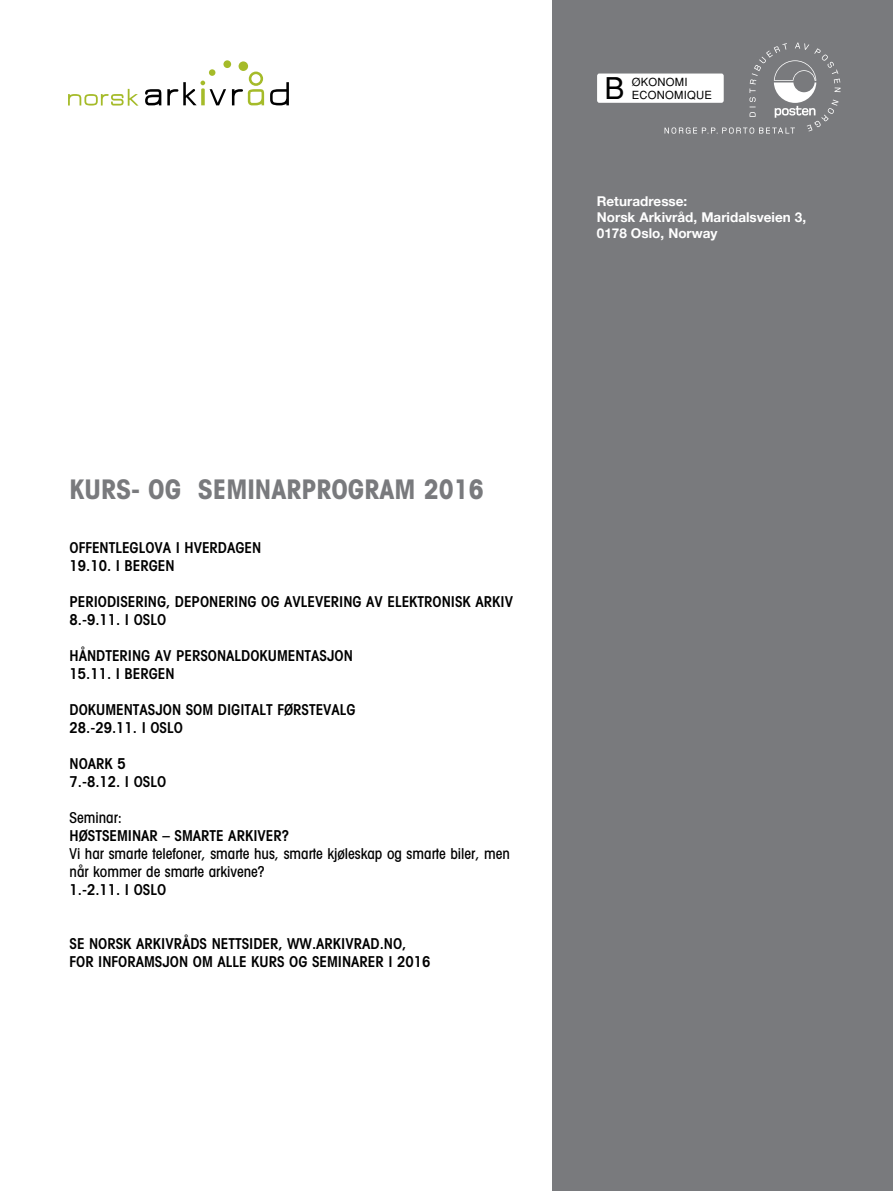
<style>
.page{position:relative;width:893px;height:1191px;background:#fff}
.page>*{position:absolute;margin:0;border:0;box-sizing:border-box;transform-origin:0 0}
.t1{font:30px "Helvetica";color:#000}
.t2{font:700 condensed 27px "Avant Garde";color:#797a7d}
.t3{font:600 condensed 15px/18px "Avant Garde";color:#000}
.t4{font:500 condensed 15px/18px "Avant Garde";color:#000}
.t5{font:700 13.5px/16.2px "Helvetica Neue";color:#fff}
.t6{font:11.25px/13.5px "Helvetica";letter-spacing:.02em;color:#000}
</style>
<div class="page">
<div style="left:553px;top:0;width:340px;height:1191px;background:#797a7d"></div>
<div style="left:597px;top:74px;width:127px;height:29px;background:#fff;border-radius:2px"></div>
<svg style="left:664px;top:43px;width:177px;height:91px"></svg>
<svg style="left:145px;top:89px;width:16px;height:16px"></svg>
<svg style="left:270px;top:82px;width:19px;height:23px"></svg>
<div style="left:209px;top:69px;width:6px;height:7px;background:#a5bb29;border-radius:50%"></div>
<div style="left:223px;top:60px;width:8px;height:8px;background:#a5bb29;border-radius:50%"></div>
<div style="left:239px;top:61px;width:9px;height:10px;background:#a5bb29;border-radius:50%"></div>
<svg style="left:167px;top:81px;width:59px;height:24px"></svg>
<svg style="left:232px;top:72px;width:32px;height:33px"></svg>
<svg style="left:68px;top:89px;width:71px;height:17px"></svg>
<h1 class="t1" style="left:604px;top:71px;width:22px">B</h1>
<p class="t6" style="left:632px;top:75px;width:82px">ØKONOMI<br>ECONOMIQUE</p>
<p class="t5" style="left:597px;top:193px;width:211px">Returadresse:<br>Norsk Arkivråd, Maridalsveien 3,<br>0178 Oslo, Norway</p>
<h2 class="t2" style="left:70px;top:472px;width:416px">KURS- OG SEMINARPROGRAM 2016</h2>
<p class="t3" style="left:70px;top:538px;width:193px">OFFENTLEGLOVA I HVERDAGEN<br>19.10. I BERGEN</p>
<p class="t3" style="left:70px;top:592px;width:445px">PERIODISERING, DEPONERING OG AVLEVERING AV ELEKTRONISK ARKIV<br>8.-9.11. I OSLO</p>
<p class="t3" style="left:70px;top:646px;width:285px">HÅNDTERING AV PERSONALDOKUMENTASJON<br>15.11. I BERGEN</p>
<p class="t3" style="left:70px;top:700px;width:288px">DOKUMENTASJON SOM DIGITALT FØRSTEVALG<br>28.-29.11. I OSLO</p>
<p class="t3" style="left:70px;top:754px;width:98px">NOARK 5<br>7.-8.12. I OSLO</p>
<p class="t4" style="left:70px;top:808px;width:54px">Seminar:</p>
<p class="t3" style="left:70px;top:826px;width:221px">HØSTSEMINAR – SMARTE ARKIVER?</p>
<p class="t4" style="left:70px;top:844px;width:442px">Vi har smarte telefoner, smarte hus, smarte kjøleskap og smarte biler, men når kommer de smarte arkivene?</p>
<p class="t3" style="left:70px;top:880px;width:98px">1.-2.11. I OSLO</p>
<p class="t3" style="left:70px;top:934px;width:362px">SE NORSK ARKIVRÅDS NETTSIDER, WW.ARKIVRAD.NO,<br>FOR INFORAMSJON OM ALLE KURS OG SEMINARER I 2016</p>
</div>
